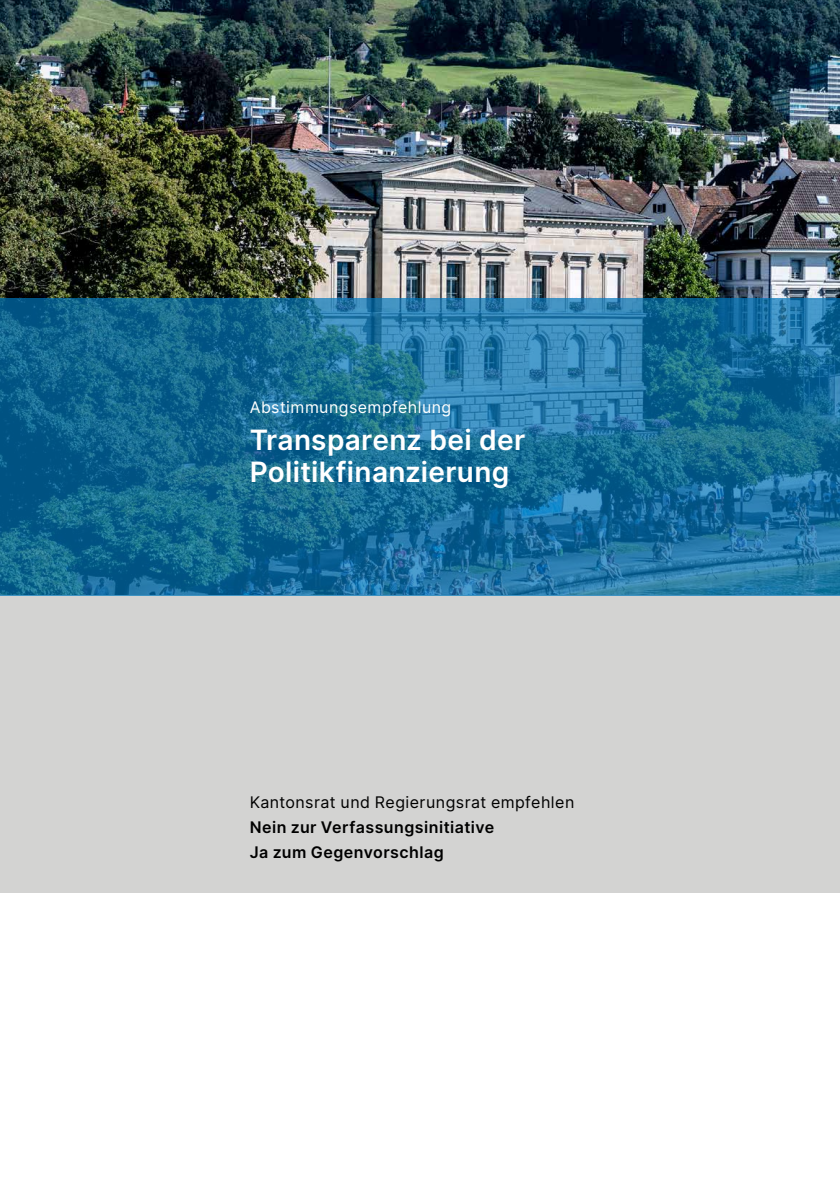
<style>
.page{position:relative;width:840px;height:1191px;background:#fff}
.page>*{position:absolute;margin:0;border:0;box-sizing:border-box;transform-origin:0 0}
.Titel{font:600 28px/32px "Inter";letter-spacing:.01em;color:#fff}
.Untertitel_fett{font:600 16px/25px "Inter";letter-spacing:.03em;color:#000}
.Empfehlung{font:16px "Inter";letter-spacing:.03em;color:#000}
.Abstimmungsempfehlun{font:16px "Inter";letter-spacing:.03em;color:#fff}
</style>
<div class="page">
<img style="left:0;top:0;width:839px;height:298px">
<div style="left:0;top:595px;width:839px;height:298px;background:#d3d3d2"></div>
<svg style="left:0;top:298px;width:839px;height:297px;background:#196e99"></svg>
<p class="Abstimmungsempfehlun" style="left:249px;top:395px;width:203px">Abstimmungsempfehlung</p>
<p class="Titel" style="left:249px;top:423px;width:277px">Transparenz bei der<br>Politikfinanzierung</p>
<p class="Empfehlung" style="left:249px;top:790px;width:326px">Kantonsrat und Regierungsrat empfehlen</p>
<p class="Untertitel_fett" style="left:249px;top:814px;width:246px">Nein zur Verfassungsinitiative<br>Ja zum Gegenvorschlag</p>
</div>
